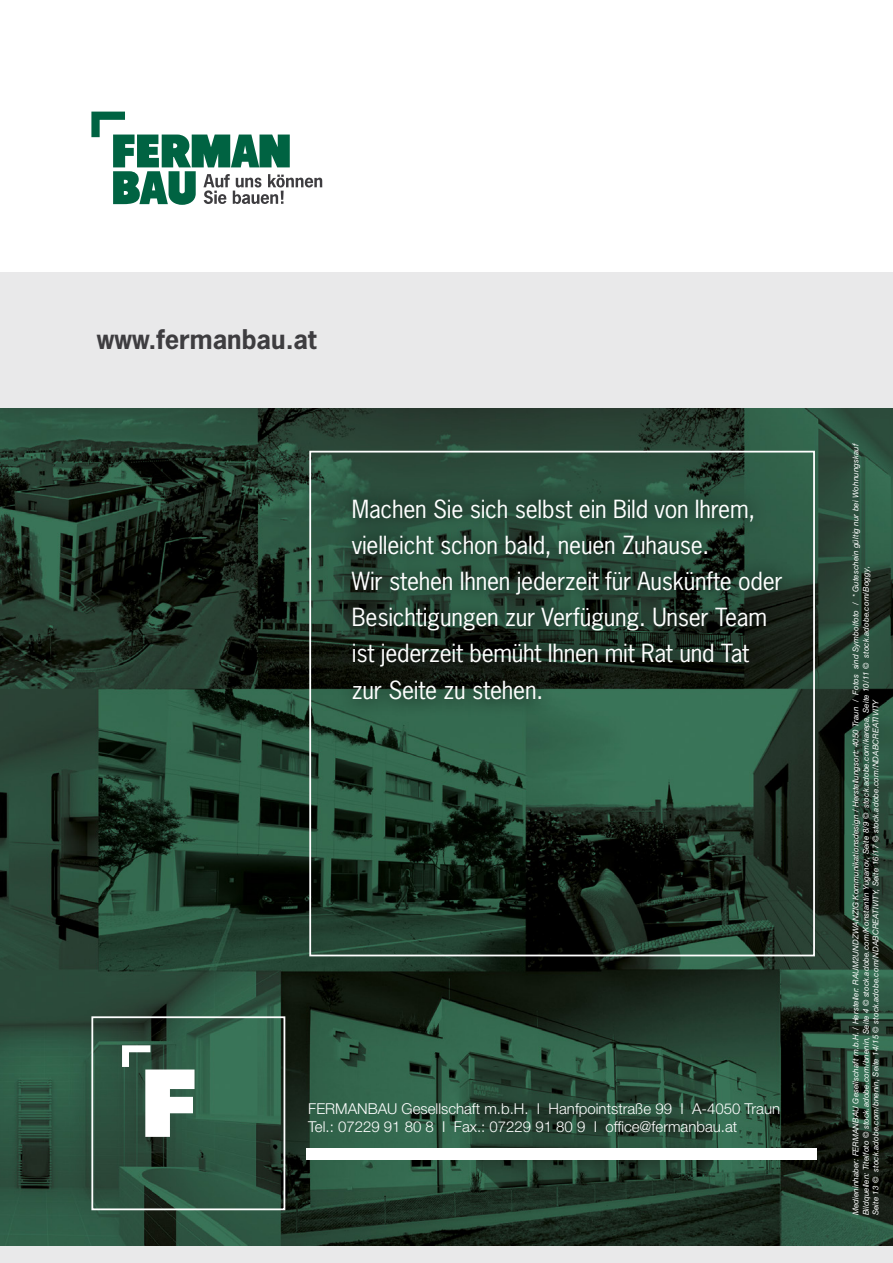
<style>
.page{position:relative;width:893px;height:1263px;background:#fff}
.page>*{position:absolute;margin:0;border:0;box-sizing:border-box;transform-origin:0 0}
.t1{font:700 25.5px "News Gothic Std";color:#3e3d40}
.t2{font:23.55px/36.2px "News Gothic Std";letter-spacing:-.01em;color:#fff}
.t3{font:300 15px/18px "Helvetica Neue LT Pro";color:#fff}
.t4{font:italic 8.1px/10.6px "Helvetica Neue LT Pro";letter-spacing:.01em;color:#fff}
</style>
<div class="page">
<div style="left:0;top:272px;width:893px;height:991px;background:#e9e9ea"></div>
<img style="left:0;top:409px;width:893px;height:837px">
<div style="left:306px;top:1149px;width:510px;height:11px;background:#fff"></div>
<svg style="left:122px;top:1045px;width:73px;height:92px;background:#849a8f"></svg>
<div style="left:91px;top:1016px;width:194px;height:194px;border:2px solid #fff"></div>
<div style="left:309px;top:451px;width:506px;height:505px;border:2px solid #fff"></div>
<div style="left:335px;top:481px;width:464px;height:237px;background:#000;opacity:.92"></div>
<svg style="left:91px;top:112px;width:231px;height:93px"></svg>
<h1 class="t1" style="left:97px;top:323px;width:221px">www.fermanbau.at</h1>
<h2 class="t2" style="left:352px;top:491px;width:432px">Machen Sie sich selbst ein Bild von Ihrem, vielleicht schon bald, neuen Zuhause.<br>Wir stehen Ihnen jederzeit für Auskünfte oder Besichtigungen zur Verfügung. Unser Team ist jederzeit bemüht Ihnen mit Rat und Tat zur Seite zu stehen.</h2>
<h3 class="t3" style="left:308px;top:1099px;width:473px">FERMANBAU Gesellschaft m.b.H. I Hanfpointstraße 99 I A-4050 Traun<br>Tel.: 07229 91 80 8 I Fax.: 07229 91 80 9 I office@fermanbau.at</h3>
<p class="t4" style="left:850px;top:604px;width:162px;rotate:-90deg">/ * Guteschein gültig nur bei Wohnungskauf</p>
<p class="t4" style="left:850px;top:1215px;width:651px;rotate:-90deg">Medieninhaber: FERMANBAU Gesellschaft m.b.H. / Hersteller: RAUM2UNDZWANZIG Kommunikationsdesign / Herstellungsort: 4050 Traun / Fotos sind Symbolfoto<br>Bildquellen: Titelfoto © stock.adobe.com/bnenin, Seite 4 © stock.adobe.com/Konstantin Yuganov, Seite 8/9 © stock.adobe.com/karepa, Seite 10/11 © stock.adobe.com/Boggy,</p>
<p class="t4" style="left:870px;top:1215px;width:518px;rotate:-90deg">Seite 13 © stock.adobe.com/bnenin, Seite 14/15 © stock.adobe.com/NDABCREATIVITY, Seite 16/17 © stock.adobe.com/NDABCREATIVITY</p>
</div>
